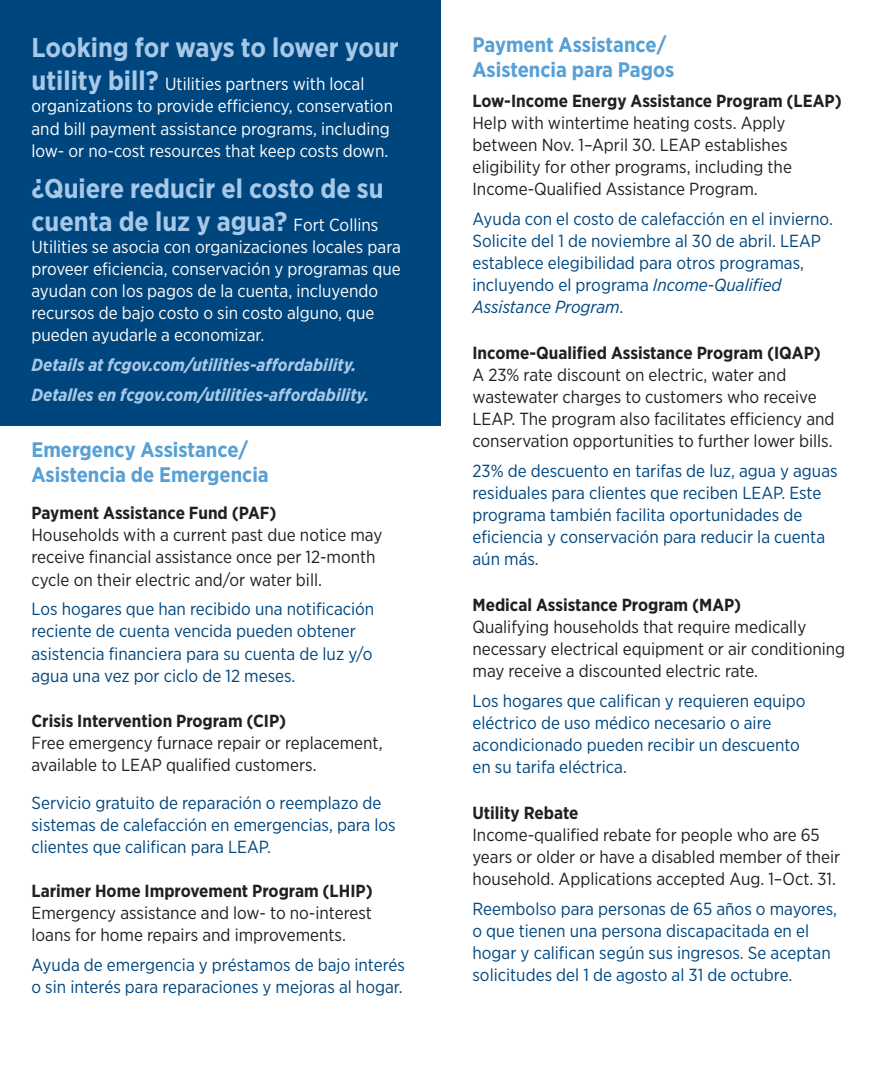
<style>
.page{position:relative;width:882px;height:1071px;background:#fff}
.page>*{position:absolute;margin:0;border:0;box-sizing:border-box;transform-origin:0 0}
.body{font:700 27.12px/33.2px "Gotham Narrow";color:#a8c8e7}
.head{font:700 21px/24.5px "Gotham Narrow";color:#56a0d5}
.body-2{font:17.5px/22.1px "Gotham Narrow";color:#00467e}
.body-3{font:17.5px/22.1px "Gotham Narrow";color:#231f20}
.body-4{font:17.5px/22.1px "Gotham Narrow";color:#fff}
.subhead{font:700 17.5px "Gotham Narrow";color:#231f20}
.subhead-2{font:17.5px/22.1px "Gotham Narrow";color:#00467e}
.body-5{font:italic 700 17.5px "Gotham Narrow";color:#a8c8e7}
.s1{font-weight:700;font-size:27.12px;color:#a8c8e7}
.s2{font-weight:400;font-size:17.5px;color:#fff}
.s3{font-style:italic}
</style>
<div class="page">
<div style="left:0;top:0;width:441px;height:425px;background:#00467e"></div>
<p class="body" style="left:32px;top:31px;width:369px">Looking for ways to lower your</p>
<p class="body-4" style="left:32px;top:73px;width:363px"><span class="s1">utility bill?</span> Utilities partners with local organizations to provide efficiency, conservation and bill payment assistance programs, including low- or no-cost resources that keep costs down.</p>
<p class="body" style="left:32px;top:171px;width:354px">¿Quiere reducir el costo de su cuenta de luz y agua? <span class="s2">Fort Collins</span></p>
<p class="body-4" style="left:32px;top:235px;width:371px">Utilities se asocia con organizaciones locales para proveer eficiencia, conservación y programas que ayudan con los pagos de la cuenta, incluyendo recursos de bajo costo o sin costo alguno, que pueden ayudarle a economizar.</p>
<p class="body-5" style="left:32px;top:354px;width:326px">Details at fcgov.com/utilities-affordability.</p>
<p class="body-5" style="left:32px;top:384px;width:339px">Detalles en fcgov.com/utilities-affordability.</p>
<p class="head" style="left:32px;top:437px;width:239px">Emergency Assistance/<br>Asistencia de Emergencia</p>
<p class="subhead" style="left:32px;top:502px;width:247px">Payment Assistance Fund (PAF)</p>
<p class="body-3" style="left:32px;top:524px;width:352px">Households with a current past due notice may receive financial assistance once per 12-month cycle on their electric and/or water bill.</p>
<p class="body-2" style="left:32px;top:598px;width:344px">Los hogares que han recibido una notificación reciente de cuenta vencida pueden obtener asistencia financiera para su cuenta de luz y/o agua una vez por ciclo de 12 meses.</p>
<p class="subhead" style="left:32px;top:710px;width:256px">Crisis Intervention Program (CIP)</p>
<p class="body-3" style="left:32px;top:732px;width:353px">Free emergency furnace repair or replacement, available to LEAP qualified customers.</p>
<p class="subhead-2" style="left:32px;top:792px;width:366px">Servicio gratuito de reparación o reemplazo de sistemas de calefacción en emergencias, para los clientes que califican para LEAP.</p>
<p class="subhead" style="left:32px;top:880px;width:343px">Larimer Home Improvement Program (LHIP)</p>
<p class="body-3" style="left:32px;top:902px;width:342px">Emergency assistance and low- to no-interest loans for home repairs and improvements.</p>
<p class="body-2" style="left:32px;top:954px;width:375px">Ayuda de emergencia y préstamos de bajo interés o sin interés para reparaciones y mejoras al hogar.</p>
<p class="head" style="left:472px;top:32px;width:203px">Payment Assistance/<br>Asistencia para Pagos</p>
<p class="subhead" style="left:472px;top:89px;width:371px">Low-Income Energy Assistance Program (LEAP)</p>
<p class="body-3" style="left:472px;top:111px;width:321px">Help with wintertime heating costs. Apply between Nov. 1–April 30. LEAP establishes eligibility for other programs, including the Income-Qualified Assistance Program.</p>
<p class="body-2" style="left:472px;top:207px;width:362px">Ayuda con el costo de calefacción en el invierno.<br>Solicite del 1 de noviembre al 30 de abril. LEAP establece elegibilidad para otros programas, incluyendo el programa <span class="s3">Income-Qualified Assistance Program</span>.</p>
<p class="subhead" style="left:472px;top:341px;width:350px">Income-Qualified Assistance Program (IQAP)</p>
<p class="body-3" style="left:472px;top:363px;width:364px">A 23% rate discount on electric, water and wastewater charges to customers who receive LEAP. The program also facilitates efficiency and conservation opportunities to further lower bills.</p>
<p class="body-2" style="left:472px;top:459px;width:367px">23% de descuento en tarifas de luz, agua y aguas residuales para clientes que reciben LEAP. Este programa también facilita oportunidades de eficiencia y conservación para reducir la cuenta aún más.</p>
<p class="subhead" style="left:472px;top:593px;width:270px">Medical Assistance Program (MAP)</p>
<p class="body-3" style="left:472px;top:615px;width:374px">Qualifying households that require medically necessary electrical equipment or air conditioning may receive a discounted electric rate.</p>
<p class="body-2" style="left:472px;top:689px;width:335px">Los hogares que califican y requieren equipo eléctrico de uso médico necesario o aire acondicionado pueden recibir un descuento en su tarifa eléctrica.</p>
<p class="subhead" style="left:472px;top:801px;width:108px">Utility Rebate</p>
<p class="body-3" style="left:472px;top:823px;width:369px">Income-qualified rebate for people who are 65 years or older or have a disabled member of their household. Applications accepted Aug. 1–Oct. 31.</p>
<p class="body-2" style="left:472px;top:897px;width:366px">Reembolso para personas de 65 años o mayores, o que tienen una persona discapacitada en el hogar y califican según sus ingresos. Se aceptan solicitudes del 1 de agosto al 31 de octubre.</p>
</div>
